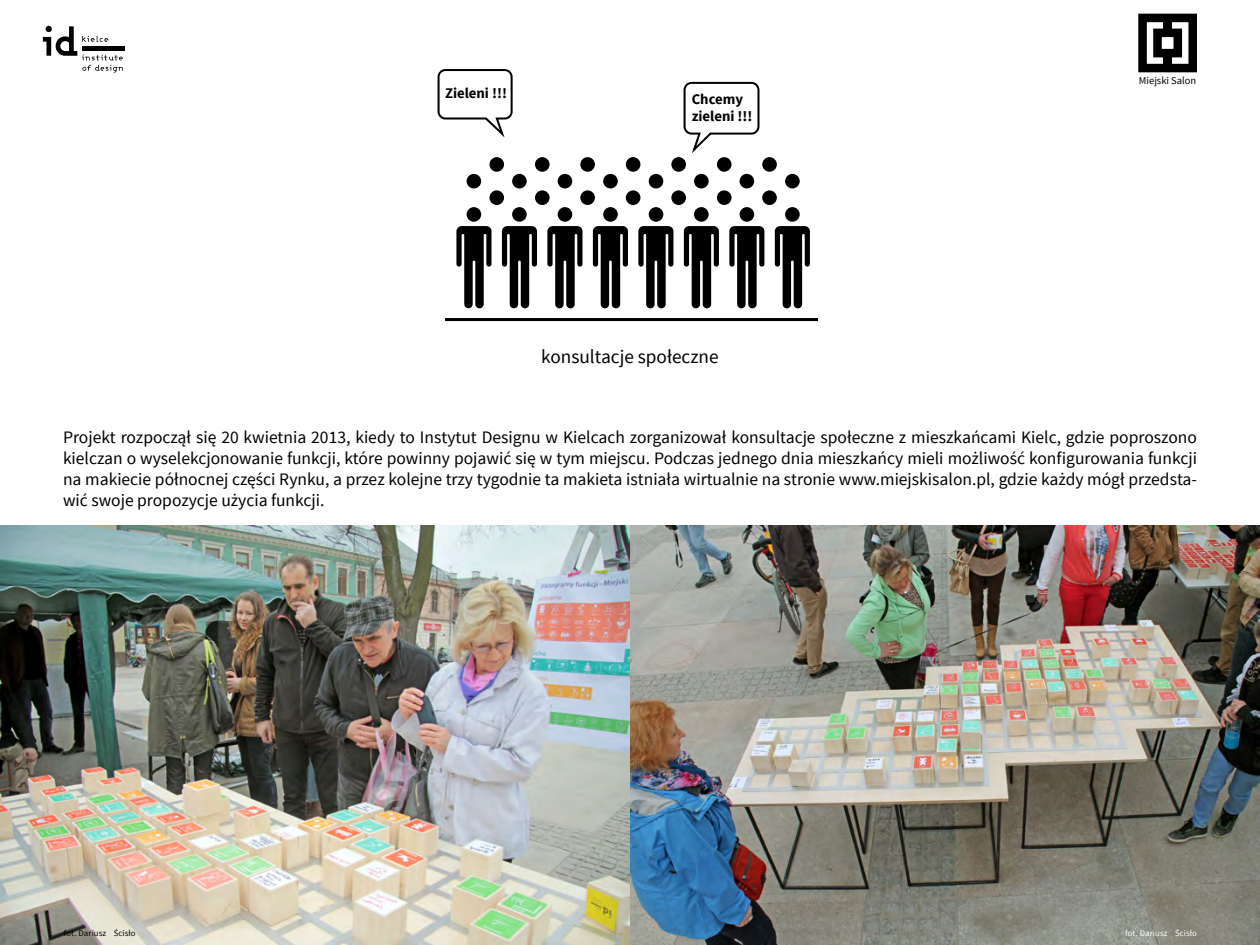
<style>
.page{position:relative;width:1260px;height:945px;background:#fff}
.page>*{position:absolute;margin:0;border:0;box-sizing:border-box;transform-origin:0 0}
.t1{font:19.25px "Source Sans Pro";color:#000}
.t2{font:17.5px/21px "Source Sans Pro";color:#000;text-align:justify}
.t3{font:700 14.7px/17.7px "Source Sans Pro";color:#000}
.t4{font:10.5px "Source Sans Pro";color:#000}
.t5{font:8.75px "Source Sans Pro";letter-spacing:.01em;color:#000}
.t6{font:8.75px "Source Sans Pro";letter-spacing:.01em;color:#fff}
</style>
<div class="page">
<img style="left:0;top:525px;width:1260px;height:420px">
<svg style="left:437px;top:69px;width:381px;height:253px"></svg>
<svg style="left:1138px;top:14px;width:59px;height:58px"></svg>
<svg style="left:42px;top:25px;width:83px;height:48px"></svg>
<p class="t3" style="left:445px;top:85px;width:64px">Zieleni !!!</p>
<p class="t3" style="left:692px;top:90px;width:62px">Chcemy zieleni !!!</p>
<p class="t1" style="left:541px;top:345px;width:179px">konsultacje społeczne</p>
<p class="t4" style="left:1139px;top:74px;width:59px">Miejski Salon</p>
<p class="t2" style="left:63px;top:427px;width:1136px">Projekt rozpoczął się 20 kwietnia 2013, kiedy to Instytut Designu w Kielcach zorganizował konsultacje społeczne z mieszkańcami Kielc, gdzie poproszono kielczan o wyselekcjonowanie funkcji, które powinny pojawić się w tym miejscu. Podczas jednego dnia mieszkańcy mieli możliwość konfigurowania funkcji na makiecie północnej części Rynku, a przez kolejne trzy tygodnie ta makieta istniała wirtualnie na stronie www.miejskisalon.pl, gdzie każdy mógł przedsta&shy;wić swoje propozycje użycia funkcji.</p>
<p class="t5" style="left:64px;top:928px;width:73px">fot. Dariusz Ścisło</p>
<p class="t6" style="left:1125px;top:928px;width:73px">fot. Dariusz Ścisło</p>
</div>
